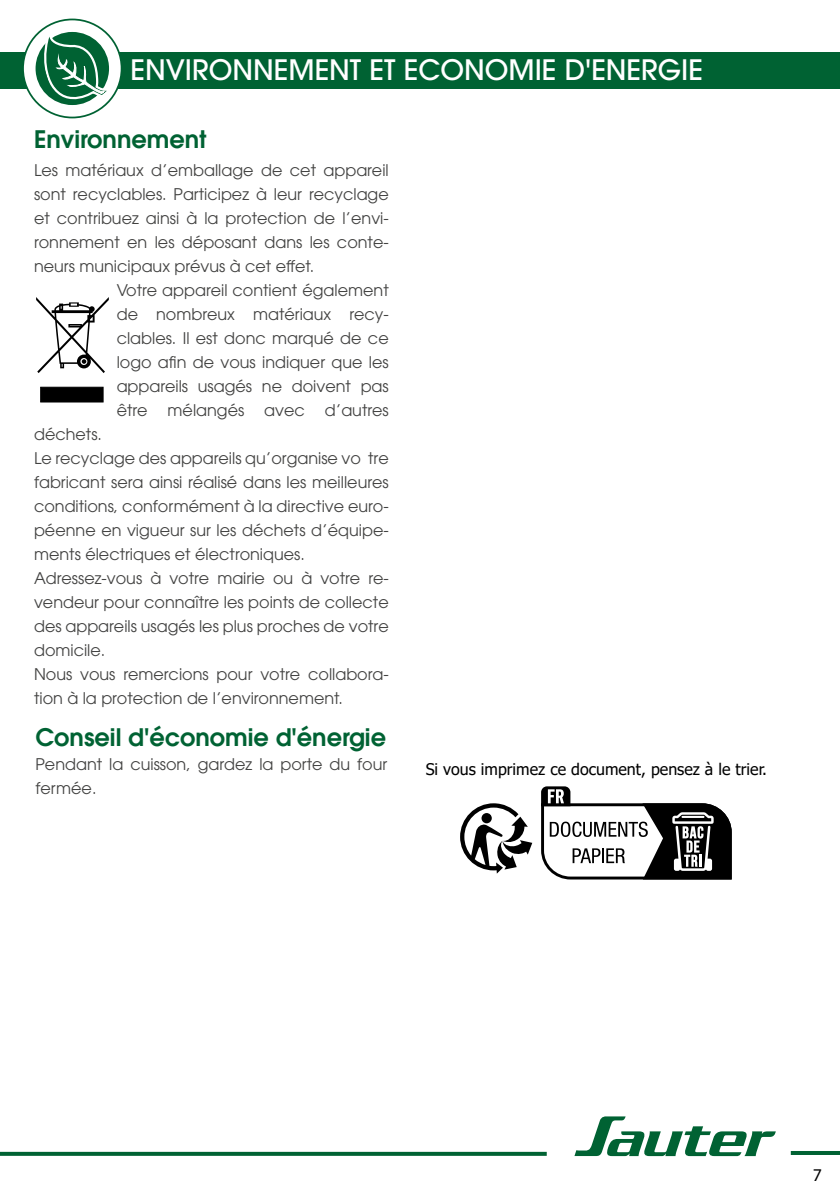
<style>
.page{position:relative;width:840px;height:1191px;background:#fff}
.page>*{position:absolute;margin:0;border:0;box-sizing:border-box;transform-origin:0 0}
.t1{font:500 28px "ITC Avant Garde Std";color:#fff}
.t2{font:600 24px "ITC Avant Garde Std";color:#006233}
.t3{font:18px "Myriad Pro";color:#000}
.t4{font:16px/24px "ITC Avant Garde Std";color:#424241}
.t5{font:16px "Tahoma";color:#000}
</style>
<div class="page">
<svg style="left:0;top:1151px;width:546px;height:4px;background:#36835e"></svg>
<svg style="left:574px;top:1116px;width:201px;height:40px"></svg>
<hr style="left:790px;top:1151px;width:49px;height:4px;background:#006233">
<div style="left:0;top:52px;width:839px;height:37px;background:#006233"></div>
<div style="left:23px;top:19px;width:98px;height:98px;background:#fff;border-radius:50%"></div>
<div style="left:22px;top:19px;width:100px;height:99px;border:2px solid #006233;border-radius:50%"></div>
<div style="left:36px;top:32px;width:73px;height:73px;background:#006233;border-radius:50%"></div>
<svg style="left:42px;top:20px;width:74px;height:87px"></svg>
<div style="left:41px;top:387px;width:62px;height:15px;background:#000;border:1px solid #000"></div>
<svg style="left:36px;top:297px;width:73px;height:76px"></svg>
<svg style="left:460px;top:803px;width:72px;height:70px"></svg>
<svg style="left:541px;top:786px;width:190px;height:93px"></svg>
<hr style="left:681px;top:816px;width:23px;height:2px;background:#fff">
<h1 class="t1" style="left:130px;top:52px;width:573px">ENVIRONNEMENT ET ECONOMIE D'ENERGIE</h1>
<h2 class="t2" style="left:34px;top:124px;width:174px">Environnement</h2>
<p class="t4" style="left:34px;top:158px;width:356px">Les matériaux d’emballage de cet appareil</p>
<p class="t4" style="left:34px;top:182px;width:356px">sont recyclables. Participez à leur recyclage</p>
<p class="t4" style="left:34px;top:206px;width:356px">et contribuez ainsi à la protection de l’envi-</p>
<p class="t4" style="left:34px;top:230px;width:356px">ronnement en les déposant dans les conte-</p>
<p class="t4" style="left:34px;top:254px;width:281px">neurs municipaux prévus à cet effet.</p>
<p class="t4" style="left:117px;top:278px;width:273px">Votre appareil contient également</p>
<p class="t4" style="left:117px;top:302px;width:273px">de nombreux matériaux recy-</p>
<p class="t4" style="left:117px;top:326px;width:273px">clables. Il est donc marqué de ce</p>
<p class="t4" style="left:117px;top:350px;width:273px">logo afin de vous indiquer que les</p>
<p class="t4" style="left:117px;top:374px;width:273px">appareils usagés ne doivent pas</p>
<p class="t4" style="left:117px;top:398px;width:273px">être mélangés avec d’autres</p>
<p class="t4" style="left:34px;top:422px;width:69px">déchets.</p>
<p class="t4" style="left:34px;top:446px;width:356px">Le recyclage des appareils qu’organise vo tre</p>
<p class="t4" style="left:34px;top:470px;width:356px">fabricant sera ainsi réalisé dans les meilleures</p>
<p class="t4" style="left:34px;top:494px;width:356px">conditions, conformément à la directive euro-</p>
<p class="t4" style="left:34px;top:518px;width:356px">péenne en vigueur sur les déchets d’équipe-</p>
<p class="t4" style="left:34px;top:542px;width:272px">ments électriques et électroniques.</p>
<p class="t4" style="left:34px;top:566px;width:356px">Adressez-vous à votre mairie ou à votre re-</p>
<p class="t4" style="left:34px;top:590px;width:356px">vendeur pour connaître les points de collecte</p>
<p class="t4" style="left:34px;top:614px;width:356px">des appareils usagés les plus proches de votre</p>
<p class="t4" style="left:34px;top:638px;width:73px">domicile.</p>
<p class="t4" style="left:34px;top:662px;width:356px">Nous vous remercions pour votre collabora-</p>
<p class="t4" style="left:34px;top:686px;width:310px">tion à la protection de l’environnement.</p>
<h2 class="t2" style="left:35px;top:721px;width:352px">Conseil d'économie d'énergie</h2>
<p class="t4" style="left:35px;top:752px;width:353px">Pendant la cuisson, gardez la porte du four fermée.</p>
<p class="t5" style="left:425px;top:758px;width:343px">Si vous imprimez ce document, pensez à le trier.</p>
<p class="t3" style="left:812px;top:1163px;width:11px">7</p>
</div>
